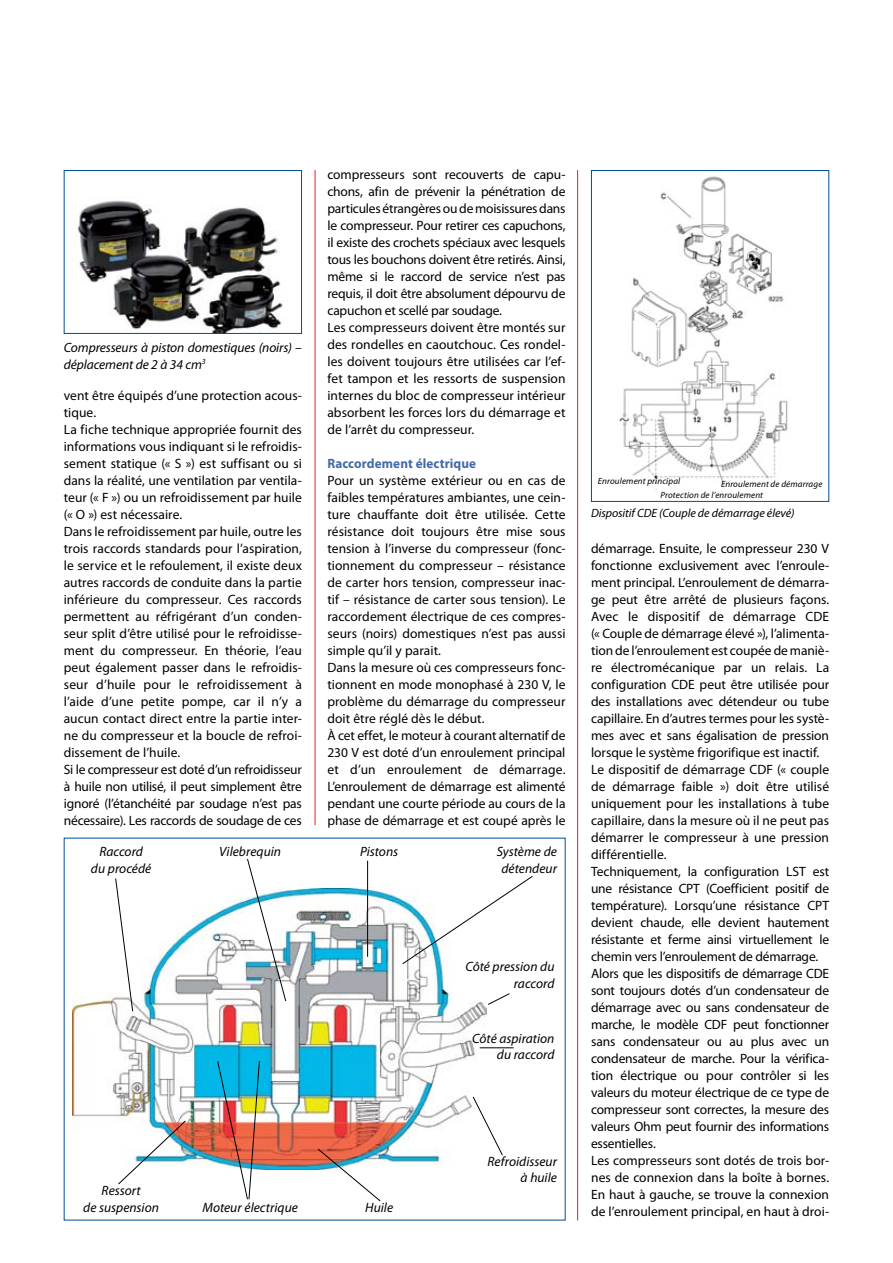
<style>
.page{position:relative;width:893px;height:1263px;background:#fff}
.page>*{position:absolute;margin:0;border:0;box-sizing:border-box;transform-origin:0 0}
.t1{font:13.5px/17px "Myriad Pro";color:#000}
.t2{font:italic 13.5px/16.5px "Myriad Pro";color:#000;text-align:right}
.t3{font:700 13.5px "Myriad Pro";letter-spacing:.01em;color:#446aa8}
.t4{font:italic 12px "Myriad Pro";color:#000}
.t5{font:italic 9px/14.5px "Myriad Pro";letter-spacing:.015em;color:#000}
</style>
<div class="page">
<hr style="left:315px;top:170px;width:1px;height:655px;background:#ed1c24">
<hr style="left:577px;top:170px;width:1px;height:1050px;background:#ed1c24">
<img style="left:72px;top:889px;width:414px;height:280px">
<svg style="left:115px;top:878px;width:19px;height:134px"></svg>
<svg style="left:247px;top:859px;width:40px;height:143px"></svg>
<hr style="left:367px;top:861px;width:1px;height:96px;background:#000">
<svg style="left:402px;top:876px;width:131px;height:89px"></svg>
<svg style="left:488px;top:993px;width:22px;height:12px"></svg>
<hr style="left:480px;top:1047px;width:34px;height:1px;background:#000">
<svg style="left:472px;top:1096px;width:31px;height:60px"></svg>
<svg style="left:317px;top:1148px;width:64px;height:54px"></svg>
<img style="left:217px;top:1060px;width:43px;height:140px">
<svg style="left:117px;top:1120px;width:69px;height:65px"></svg>
<img style="left:618px;top:176px;width:170px;height:314px">
<div style="left:591px;top:170px;width:238px;height:332px;border:1px solid #004e96"></div>
<img style="left:76px;top:200px;width:207px;height:132px">
<div style="left:64px;top:170px;width:238px;height:164px;border:1px solid #004e96"></div>
<p class="t2" style="left:64px;top:339px;width:240px;text-align:left">Compresseurs à piston domestiques (noirs) – déplacement de 2 à 34 cm<sup>3</sup></p>
<p class="t1" style="left:64px;top:386px;width:240px">vent être équipés d’une protection acous&shy;tique.<br>La fiche technique appropriée fournit des informations vous indiquant si le refroidis&shy;sement statique (« S ») est suffisant ou si dans la réalité, une ventilation par ventila&shy;teur (« F ») ou un refroidissement par huile (« O ») est nécessaire.<br>Dans le refroidissement par huile, outre les trois raccords standards pour l’aspiration, le service et le refoulement, il existe deux autres raccords de conduite dans la partie inférieure du compresseur. Ces raccords permettent au réfrigérant d’un conden&shy;seur split d’être utilisé pour le refroidisse&shy;ment du compresseur. En théorie, l’eau peut également passer dans le refroidis&shy;seur d’huile pour le refroidissement à l’aide d’une petite pompe, car il n’y a aucun contact direct entre la partie inter&shy;ne du compresseur et la boucle de refroi&shy;dissement de l’huile.<br>Si le compresseur est doté d’un refroidisseur à huile non utilisé, il peut simplement être ignoré (l’étanchéité par soudage n’est pas nécessaire). Les raccords de soudage de ces</p>
<p class="t2" style="left:99px;top:843px;width:45px">Raccord</p>
<p class="t2" style="left:219px;top:843px;width:63px">Vilebrequin</p>
<p class="t2" style="left:91px;top:860px;width:62px">du procédé</p>
<p class="t1" style="left:327px;top:165px;width:240px">compresseurs sont recouverts de capu&shy;chons, afin de prévenir la pénétration de particules étrangères ou de moisissures dans le compresseur. Pour retirer ces capuchons, il existe des crochets spéciaux avec lesquels tous les bouchons doivent être retirés. Ainsi, même si le raccord de service n’est pas requis, il doit être absolument dépourvu de capuchon et scellé par soudage.<br>Les compresseurs doivent être montés sur des rondelles en caoutchouc. Ces rondel&shy;les doivent toujours être utilisées car l’ef&shy;fet tampon et les ressorts de suspension internes du bloc de compresseur intérieur absorbent les forces lors du démarrage et de l’arrêt du compresseur.</p>
<p class="t3" style="left:327px;top:454px;width:150px">Raccordement électrique</p>
<p class="t1" style="left:327px;top:472px;width:240px">Pour un système extérieur ou en cas de faibles températures ambiantes, une cein&shy;ture chauffante doit être utilisée. Cette résistance doit toujours être mise sous tension à l’inverse du compresseur (fonc&shy;tionnement du compresseur – résistance de carter hors tension, compresseur inac&shy;tif – résistance de carter sous tension). Le raccordement électrique de ces compres&shy;seurs (noirs) domestiques n’est pas aussi simple qu’il y parait.<br>Dans la mesure où ces compresseurs fonc&shy;tionnent en mode monophasé à 230 V, le problème du démarrage du compresseur doit être réglé dès le début.<br>À cet effet, le moteur à courant alternatif de 230 V est doté d’un enroulement principal et d’un enroulement de démarrage.<br>L’enroulement de démarrage est alimenté pendant une courte période au cours de la phase de démarrage et est coupé après le</p>
<p class="t2" style="left:360px;top:843px;width:40px">Pistons</p>
<p class="t2" style="left:497px;top:843px;width:62px;text-align:center">Système de détendeur</p>
<p class="t2" style="left:465px;top:958px;width:91px">Côté pression du raccord</p>
<p class="t2" style="left:472px;top:1030px;width:84px">Côté aspiration du raccord</p>
<p class="t2" style="left:487px;top:1152px;width:71px">Refroidisseur à huile</p>
<p class="t2" style="left:83px;top:1182px;width:77px;text-align:center">Ressort<br>de suspension</p>
<p class="t2" style="left:202px;top:1199px;width:97px">Moteur électrique</p>
<p class="t2" style="left:365px;top:1199px;width:30px">Huile</p>
<p class="t5" style="left:661px;top:473px;width:104px;text-indent:-63px">Enroulement principal<br>Protection de l’enroulement</p>
<p class="t5" style="left:721px;top:477px;width:103px">Enroulement de démarrage</p>
<p class="t4" style="left:591px;top:505px;width:205px">Dispositif CDE (Couple de démarrage élevé)</p>
<p class="t1" style="left:591px;top:540px;width:240px">démarrage. Ensuite, le compresseur 230 V fonctionne exclusivement avec l’enroule&shy;ment principal. L’enroulement de démarra&shy;ge peut être arrêté de plusieurs façons.<br>Avec le dispositif de démarrage CDE (« Couple de démarrage élevé »), l’alimenta&shy;tion de l’enroulement est coupée de maniè&shy;re électromécanique par un relais. La configuration CDE peut être utilisée pour des installations avec détendeur ou tube capillaire. En d’autres termes pour les systè&shy;mes avec et sans égalisation de pression lorsque le système frigorifique est inactif.<br>Le dispositif de démarrage CDF (« couple de démarrage faible ») doit être utilisé uniquement pour les installations à tube capillaire, dans la mesure où il ne peut pas démarrer le compresseur à une pression différentielle.<br>Techniquement, la configuration LST est une résistance CPT (Coefficient positif de température). Lorsqu’une résistance CPT devient chaude, elle devient hautement résistante et ferme ainsi virtuellement le chemin vers l’enroulement de démarrage.<br>Alors que les dispositifs de démarrage CDE sont toujours dotés d’un condensateur de démarrage avec ou sans condensateur de marche, le modèle CDF peut fonctionner sans condensateur ou au plus avec un condensateur de marche. Pour la vérifica&shy;tion électrique ou pour contrôler si les valeurs du moteur électrique de ce type de compresseur sont correctes, la mesure des valeurs Ohm peut fournir des informations essentielles.<br>Les compresseurs sont dotés de trois bor&shy;nes de connexion dans la boîte à bornes.<br>En haut à gauche, se trouve la connexion de l’enroulement principal, en haut à droi-</p>
</div>
